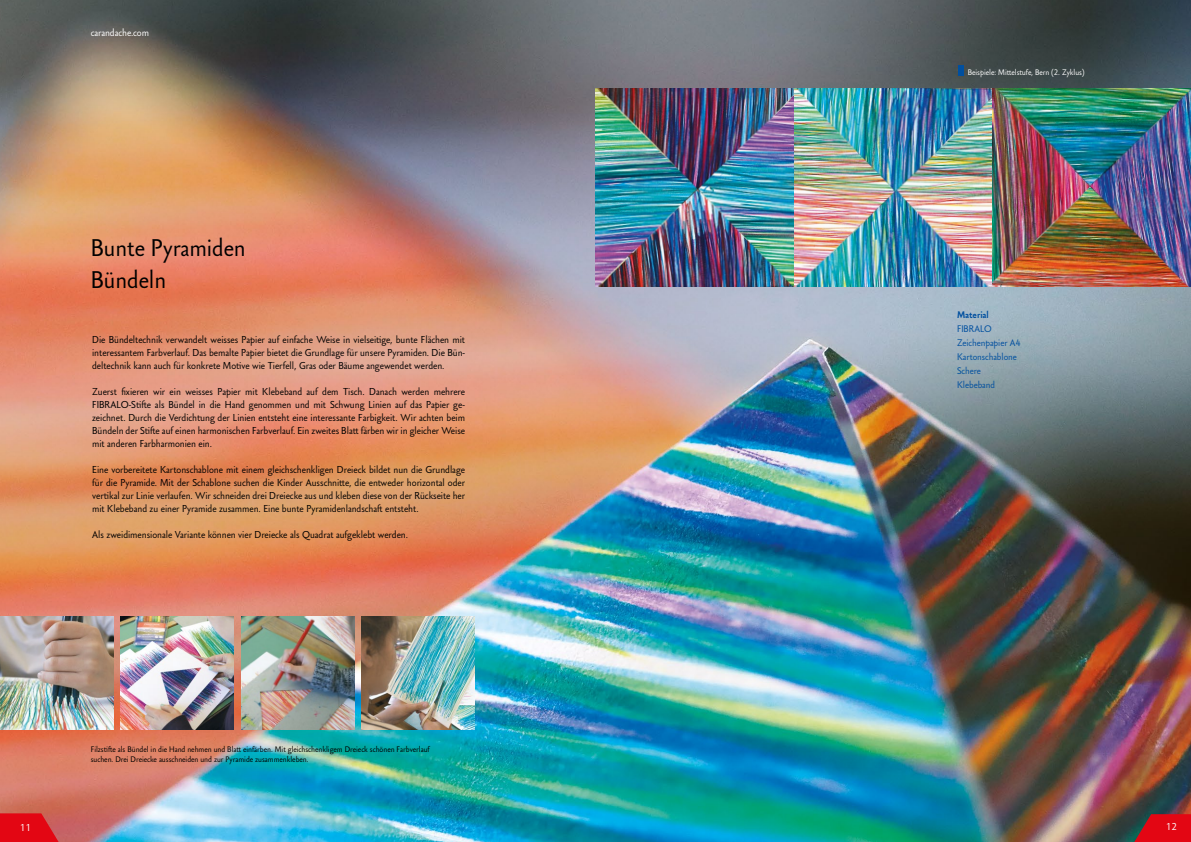
<style>
.page{position:relative;width:1191px;height:842px;background:#fff}
.page>*{position:absolute;margin:0;border:0;box-sizing:border-box;transform-origin:0 0}
.t1{font:24px/32px "Carandache Sans";color:#000}
.t2{font:10px/13px "Carandache Sans";color:#000;text-align:justify}
.t3{font:10px "Carandache Sans";color:#fff}
.t4{font:9.5px/14px "Carandache Sans";color:#004f9f}
.t5{font:900 9.5px "Carandache Sans";color:#004f9f}
.t6{font:8px/10px "Carandache Sans";color:#000}
.t7{font:8px "Carandache Sans";color:#fff}
</style>
<div class="page">
<img style="left:0;top:0;width:1191px;height:842px">
<img style="left:361px;top:616px;width:114px;height:114px">
<img style="left:120px;top:616px;width:114px;height:114px">
<img style="left:241px;top:616px;width:113px;height:114px">
<img style="left:0;top:616px;width:113px;height:114px">
<div style="left:958px;top:65px;width:5px;height:10px;background:#004f9f"></div>
<img style="left:595px;top:89px;width:596px;height:198px">
<svg style="left:0;top:813px;width:59px;height:29px;background:#de151f"></svg>
<svg style="left:1134px;top:814px;width:57px;height:28px;background:#c3111b"></svg>
<p class="t3" style="left:91px;top:27px;width:60px">carandache.com</p>
<h1 class="t1" style="left:91px;top:232px;width:156px">Bunte Pyramiden<br>Bündeln</h1>
<p class="t2" style="left:92px;top:333px;width:374px">Die Bündeltechnik verwandelt weisses Papier auf einfache Weise in vielseitige, bunte Flächen mit interessantem Farbverlauf. Das bemalte Papier bietet die Grundlage für unsere Pyramiden. Die Bün&shy;deltechnik kann auch für konkrete Motive wie Tierfell, Gras oder Bäume angewendet werden.</p>
<p class="t2" style="left:92px;top:385px;width:374px">Zuerst fixieren wir ein weisses Papier mit Klebeband auf dem Tisch. Danach werden mehrere FIBRALO-Stifte als Bündel in die Hand genommen und mit Schwung Linien auf das Papier ge&shy;zeichnet. Durch die Verdichtung der Linien entsteht eine interessante Farbigkeit. Wir achten beim Bündeln der Stifte auf einen harmonischen Farbverlauf. Ein zweites Blatt färben wir in gleicher Weise mit anderen Farbharmonien ein.</p>
<p class="t2" style="left:92px;top:463px;width:374px">Eine vorbereitete Kartonschablone mit einem gleichschenkligen Dreieck bildet nun die Grundlage für die Pyramide. Mit der Schablone suchen die Kinder Ausschnitte, die entweder horizontal oder vertikal zur Linie verlaufen. Wir schneiden drei Dreiecke aus und kleben diese von der Rückseite her mit Klebeband zu einer Pyramide zusammen. Eine bunte Pyramidenlandschaft entsteht.</p>
<p class="t2" style="left:92px;top:528px;width:317px">Als zweidimensionale Variante können vier Dreiecke als Quadrat aufgeklebt werden.</p>
<p class="t6" style="left:91px;top:744px;width:340px">Filzstifte als Bündel in die Hand nehmen und Blatt einfärben. Mit gleichschenkligem Dreieck schönen Farbverlauf suchen. Drei Dreiecke ausschneiden und zur Pyramide zusammenkleben.</p>
<p class="t7" style="left:967px;top:68px;width:118px">Beispiele: Mittelstufe, Bern (2. Zyklus)</p>
<p class="t5" style="left:957px;top:308px;width:33px">Material</p>
<p class="t4" style="left:957px;top:321px;width:65px">FIBRALO<br>Zeichenpapier A4<br>Kartonschablone<br>Schere<br>Klebeband</p>
<p class="t3" style="left:20px;top:822px;width:12px">11</p>
<p class="t3" style="left:1165px;top:821px;width:12px">12</p>
</div>
